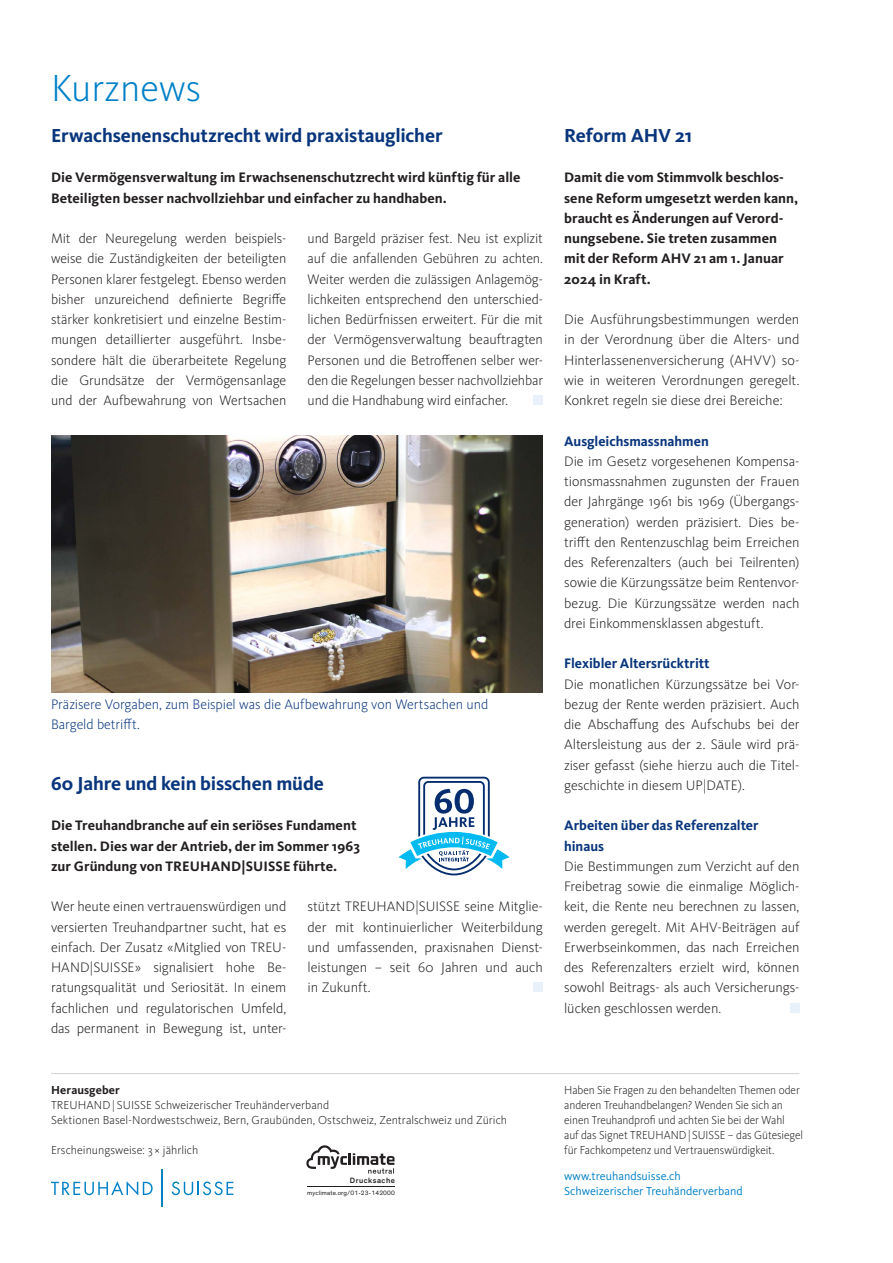
<style>
.page{position:relative;width:893px;height:1263px;background:#fff}
.page>*{position:absolute;margin:0;border:0;box-sizing:border-box;transform-origin:0 0}
.t1{font:300 39px "Kievit OT";color:#0081c8}
.t2{font:700 19.5px "Kievit OT";letter-spacing:-.01em;color:#08357c}
.t3{font:300 14.25px/20.2px "Kievit OT";letter-spacing:-.005em;color:#231f20;text-align:justify}
.t4{font:700 14.25px/20.2px "Kievit OT";color:#231f20}
.t5{font:300 14.25px/20.2px "Kievit OT";letter-spacing:-.005em;color:#08357c}
.t6{font:700 14.25px/20.2px "Kievit OT";color:#08357c}
.t7{font:300 12px/15px "Kievit OT";letter-spacing:-.005em;color:#231f20;scale:.96 1}
.t8{font:300 12px/15px "Kievit OT";letter-spacing:-.005em;color:#231f20}
.t9{font:12px/15px "Kievit OT";color:#0081c8}
.t10{font:700 12px "Kievit OT";letter-spacing:.01em;color:#231f20}
.t11{font:500 7.8px "f 265 c 4+Theinhardt";letter-spacing:.06em;color:#231f20}
.t12{font:6.45px "a 6 fbe 2+Theinhardt";letter-spacing:.025em;color:#231f20}
</style>
<div class="page">
<div style="left:533px;top:395px;width:10px;height:10px;background:#e8f0f9"></div>
<svg style="left:51px;top:1181px;width:102px;height:14px"></svg>
<svg style="left:172px;top:1181px;width:61px;height:14px"></svg>
<hr style="left:162px;top:1169px;width:1px;height:38px;background:#0081c8">
<hr style="left:51px;top:1073px;width:748px;height:1px;background:#d1d2d4">
<img style="left:51px;top:435px;width:492px;height:257px">
<hr style="left:307px;top:1186px;width:88px;height:1px;background:#231f20">
<svg style="left:306px;top:1145px;width:89px;height:29px"></svg>
<div style="left:790px;top:1003px;width:9px;height:10px;background:#e8f0f9"></div>
<div style="left:533px;top:982px;width:10px;height:10px;background:#e8f0f9"></div>
<svg style="left:398px;top:777px;width:112px;height:98px"></svg>
<h1 class="t1" style="left:51px;top:65px;width:152px">Kurznews</h1>
<h2 class="t2" style="left:51px;top:123px;width:393px">Erwachsenenschutzrecht wird praxistauglicher</h2>
<p class="t4" style="left:51px;top:167px;width:471px">Die Vermögensverwaltung im Erwachsenenschutzrecht wird künftig für alle<br>Beteiligten besser nachvollziehbar und einfacher zu handhaben.</p>
<p class="t3" style="left:51px;top:228px;width:237px">Mit der Neuregelung werden beispiels&shy;weise die Zuständigkeiten der beteiligten Personen klarer festgelegt. Ebenso werden bisher unzureichend definierte Begriffe stärker konkretisiert und einzelne Bestim&shy;mungen detaillierter ausgeführt. Insbe&shy;sondere hält die überarbeitete Regelung die Grundsätze der Vermögensanlage und der Aufbewahrung von Wertsachen</p>
<p class="t3" style="left:308px;top:228px;width:237px">und Bargeld präziser fest. Neu ist explizit auf die anfallenden Gebühren zu achten.<br>Weiter werden die zulässigen Anlagemög&shy;lichkeiten entsprechend den unterschied&shy;lichen Bedürfnissen erweitert. Für die mit der Vermögensverwaltung beauftragten Personen und die Betroffenen selber wer&shy;den die Regelungen besser nachvollziehbar und die Handhabung wird einfacher.</p>
<p class="t5" style="left:51px;top:694px;width:439px">Präzisere Vorgaben, zum Beispiel was die Aufbewahrung von Wertsachen und<br>Bargeld betrifft.</p>
<h2 class="t2" style="left:51px;top:771px;width:274px">60 Jahre und kein bisschen müde</h2>
<p class="t4" style="left:51px;top:815px;width:310px">Die Treuhandbranche auf ein seriöses Fundament stellen. Dies war der Antrieb, der im Sommer 1963 zur Gründung von TREUHAND|SUISSE führte.</p>
<p class="t3" style="left:51px;top:896px;width:237px">Wer heute einen vertrauenswürdigen und versierten Treuhandpartner sucht, hat es einfach. Der Zusatz «Mitglied von TREU-HAND|SUISSE» signalisiert hohe Be&shy;ratungsqualität und Seriosität. In einem fachlichen und regulatorischen Umfeld, das permanent in Bewegung ist, unter-</p>
<p class="t3" style="left:308px;top:896px;width:237px">stützt TREUHAND|SUISSE seine Mitglie&shy;der mit kontinuierlicher Weiterbildung und umfassenden, praxisnahen Dienst&shy;leistungen – seit 60 Jahren und auch in Zukunft.</p>
<p class="t10" style="left:51px;top:1082px;width:70px">Herausgeber</p>
<p class="t8" style="left:51px;top:1097px;width:458px">TREUHAND| SUISSE Schweizerischer Treuhänderverband<br>Sektionen Basel-Nordwestschweiz, Bern, Graubünden, Ostschweiz, Zentralschweiz und Zürich</p>
<p class="t8" style="left:51px;top:1142px;width:149px">Erscheinungsweise: 3× jährlich</p>
<p class="t11" style="left:350px;top:1176px;width:47px">Drucksache</p>
<p class="t12" style="left:307px;top:1190px;width:89px">myclimate.org/01-23-142000</p>
<h2 class="t2" style="left:564px;top:123px;width:129px">Reform AHV 21</h2>
<p class="t4" style="left:564px;top:167px;width:236px">Damit die vom Stimmvolk beschlos&shy;sene Reform umgesetzt werden kann, braucht es Änderungen auf Verord&shy;nungsebene. Sie treten zusammen mit der Reform AHV 21 am 1. Januar<br>2024 in Kraft.</p>
<p class="t3" style="left:564px;top:309px;width:237px">Die Ausführungsbestimmungen werden in der Verordnung über die Alters- und Hinterlassenenversicherung (AHVV) so&shy;wie in weiteren Verordnungen geregelt.<br>Konkret regeln sie diese drei Bereiche:</p>
<p class="t6" style="left:564px;top:430px;width:146px">Ausgleichsmassnahmen</p>
<p class="t3" style="left:564px;top:451px;width:237px">Die im Gesetz vorgesehenen Kompensa&shy;tionsmassnahmen zugunsten der Frauen der Jahrgänge 1961 bis 1969 (Übergangs&shy;generation) werden präzisiert. Dies be&shy;trifft den Rentenzuschlag beim Erreichen des Referenzalters (auch bei Teilrenten) sowie die Kürzungssätze beim Rentenvor&shy;bezug. Die Kürzungssätze werden nach drei Einkommensklassen abgestuft.</p>
<p class="t6" style="left:564px;top:653px;width:147px">Flexibler Altersrücktritt</p>
<p class="t3" style="left:564px;top:673px;width:237px">Die monatlichen Kürzungssätze bei Vor&shy;bezug der Rente werden präzisiert. Auch die Abschaffung des Aufschubs bei der Altersleistung aus der 2. Säule wird prä&shy;ziser gefasst (siehe hierzu auch die Titel&shy;geschichte in diesem UP|DATE).</p>
<p class="t6" style="left:564px;top:815px;width:196px">Arbeiten über das Referenzalter hinaus</p>
<p class="t3" style="left:564px;top:856px;width:237px">Die Bestimmungen zum Verzicht auf den Freibetrag sowie die einmalige Möglich&shy;keit, die Rente neu berechnen zu lassen, werden geregelt. Mit AHV-Beiträgen auf Erwerbseinkommen, das nach Erreichen des Referenzalters erzielt wird, können sowohl Beitrags- als auch Versicherungs&shy;lücken geschlossen werden.</p>
<p class="t7" style="left:564px;top:1082px;width:250px">Haben Sie Fragen zu den behandelten Themen oder anderen Treuhandbelangen? Wenden Sie sich an einen Treuhandprofi und achten Sie bei der Wahl<br>auf das Signet TREUHAND|SUISSE – das Gütesiegel für Fachkompetenz und Vertrauenswürdigkeit.</p>
<p class="t9" style="left:564px;top:1168px;width:180px">www.treuhandsuisse.ch<br>Schweizerischer Treuhänderverband</p>
</div>
